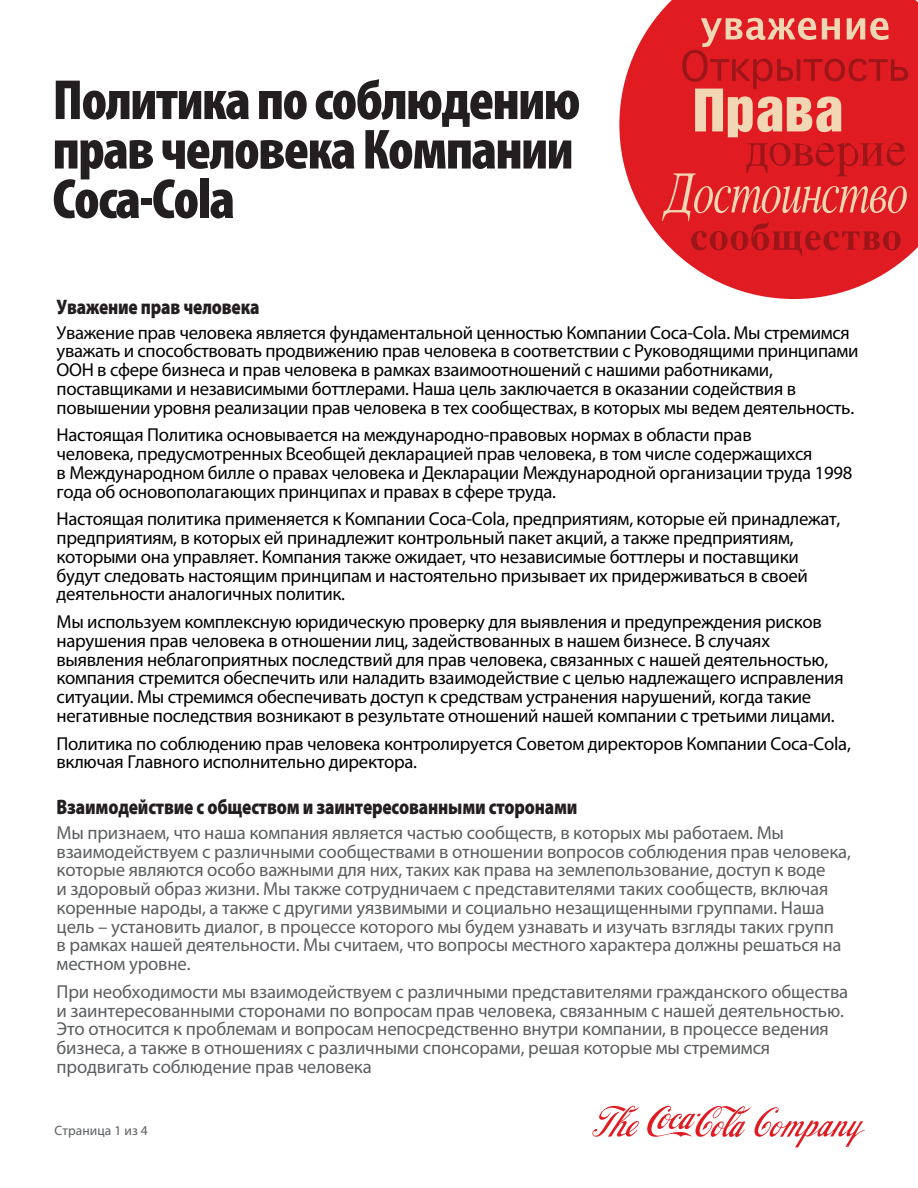
<style>
.page{position:relative;width:918px;height:1188px;background:#fff}
.page>*{position:absolute;margin:0;border:0;box-sizing:border-box;transform-origin:0 0}
.t1{font:900 condensed 57px/49.5px "Myriad Pro";letter-spacing:-.03em;color:#231f20}
.t2{font:900 21px "Myriad Pro";letter-spacing:-.01em;color:#231f20;scale:.82 1}
.t3{font:18.75px/18.8px "Myriad Pro";letter-spacing:-.015em;color:#000}
.t4{font:18.75px/18.8px "Myriad Pro";letter-spacing:-.01em;color:#5c5e60}
.t5{font:13.5px "Myriad Pro";letter-spacing:.005em;color:#5c5e60}
</style>
<div class="page">
<svg style="left:592px;top:1106px;width:48px;height:31px"></svg>
<svg style="left:647px;top:1106px;width:218px;height:41px"></svg>
<svg style="left:619px;top:0;width:299px;height:299px;fill:#e01b22"></svg>
<svg style="left:662px;top:18px;width:246px;height:238px;background:#dc3536"></svg>
<h1 class="t1" style="left:53px;top:74px;width:530px">Политика по соблюдению прав человека Компании<br>Coca-Cola</h1>
<p class="t2" style="left:57px;top:293px;width:249px">Уважение прав человека</p>
<p class="t3" style="left:57px;top:323px;width:804px">Уважение прав человека является фундаментальной ценностью Компании Coca-Cola. Мы стремимся уважать и способствовать продвижению прав человека в соответствии с Руководящими принципами ООН в сфере бизнеса и прав человека в рамках взаимоотношений с нашими работниками, поставщиками и независимыми боттлерами. Наша цель заключается в оказании содействия в повышении уровня реализации прав человека в тех сообществах, в которых мы ведем деятельность.</p>
<p class="t3" style="left:57px;top:425px;width:797px">Настоящая Политика основывается на международно-правовых нормах в области прав<br>человека, предусмотренных Всеобщей декларацией прав человека, в том числе содержащихся<br>в Международном билле о правах человека и Декларации Международной организации труда 1998 года об основополагающих принципах и правах в сфере труда.</p>
<p class="t3" style="left:57px;top:509px;width:785px">Настоящая политика применяется к Компании Coca-Cola, предприятиям, которые ей принадлежат, предприятиям, в которых ей принадлежит контрольный пакет акций, а также предприятиям, которыми она управляет. Компания также ожидает, что независимые боттлеры и поставщики будут следовать настоящим принципам и настоятельно призывает их придерживаться в своей деятельности аналогичных политик.</p>
<p class="t3" style="left:57px;top:612px;width:789px">Мы используем комплексную юридическую проверку для выявления и предупреждения рисков нарушения прав человека в отношении лиц, задействованных в нашем бизнесе. В случаях выявления неблагоприятных последствий для прав человека, связанных с нашей деятельностью, компания стремится обеспечить или наладить взаимодействие с целью надлежащего исправления ситуации. Мы стремимся обеспечивать доступ к средствам устранения нарушений, когда такие негативные последствия возникают в результате отношений нашей компании с третьими лицами.</p>
<p class="t3" style="left:57px;top:734px;width:796px">Политика по соблюдению прав человека контролируется Советом директоров Компании Coca-Cola, включая Главного исполнительно директора.</p>
<p class="t2" style="left:57px;top:793px;width:637px">Взаимодействие с обществом и заинтересованными сторонами</p>
<p class="t4" style="left:57px;top:823px;width:796px">Мы признаем, что наша компания является частью сообществ, в которых мы работаем. Мы взаимодействуем с различными сообществами в отношении вопросов соблюдения прав человека, которые являются особо важными для них, таких как права на землепользование, доступ к воде<br>и здоровый образ жизни. Мы также сотрудничаем с представителями таких сообществ, включая коренные народы, а также с другими уязвимыми и социально незащищенными группами. Наша цель – установить диалог, в процессе которого мы будем узнавать и изучать взгляды таких групп<br>в рамках нашей деятельности. Мы считаем, что вопросы местного характера должны решаться на местном уровне.</p>
<p class="t4" style="left:57px;top:982px;width:793px">При необходимости мы взаимодействуем с различными представителями гражданского общества и заинтересованными сторонами по вопросам прав человека, связанным с нашей деятельностью.<br>Это относится к проблемам и вопросам непосредственно внутри компании, в процессе ведения бизнеса, а также в отношениях с различными спонсорами, решая которые мы стремимся продвигать соблюдение прав человека</p>
<p class="t5" style="left:55px;top:1122px;width:95px">Страница 1 из 4</p>
</div>
